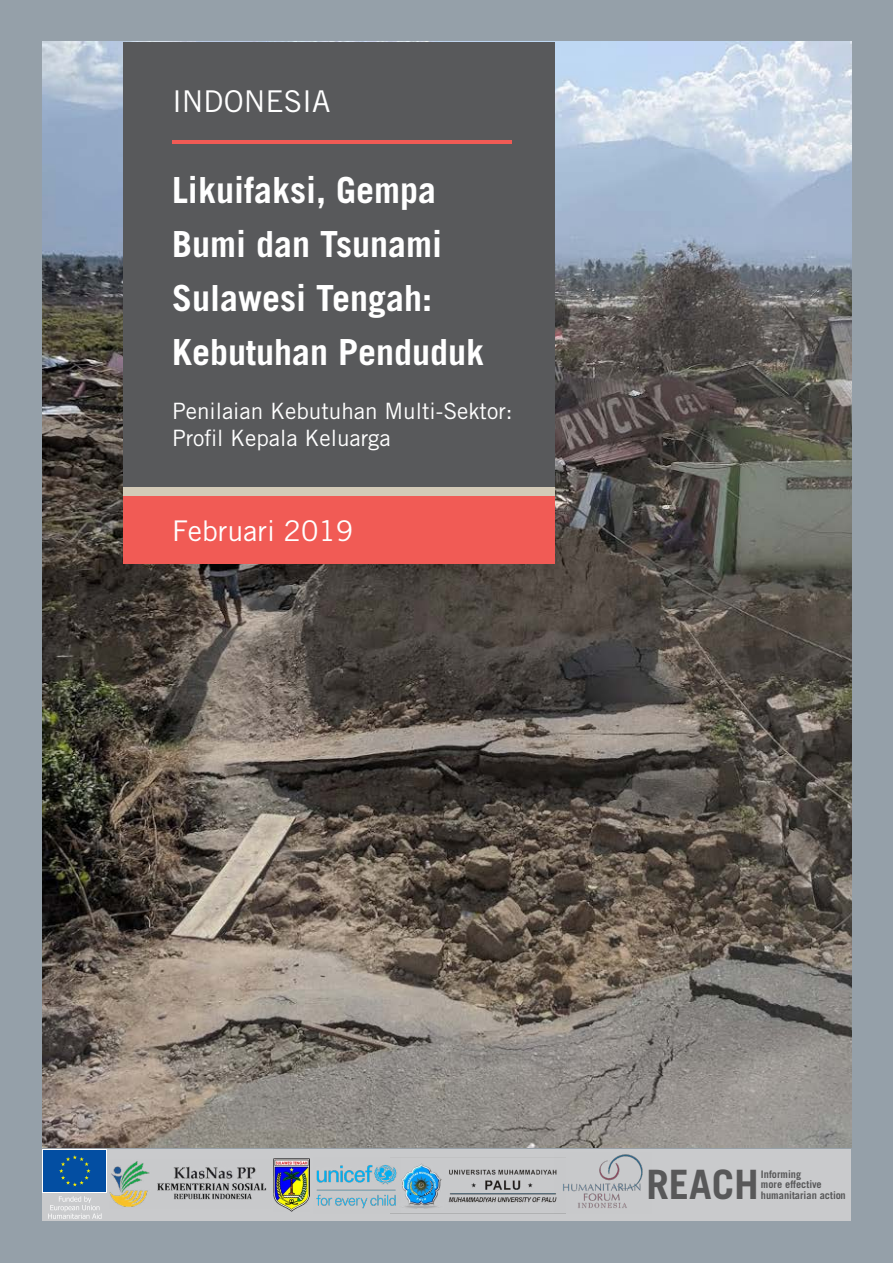
<style>
.page{position:relative;width:893px;height:1263px;background:#95a0a9}
.page>*{position:absolute;margin:0;border:0;box-sizing:border-box;transform-origin:0 0}
.t1{font:700 40.5px "Trade Gothic LT Std";color:#585859}
.t2{font:700 36px/54px "Trade Gothic LT Std";color:#fff}
.t3{font:30px "Trade Gothic LT Std";color:#fff}
.t4{font:28.5px "Trade Gothic LT Std";color:#fff}
.t5{font:22.5px/27px "Trade Gothic LT Std";color:#fff}
.t6{font:700 10.35px/10.4px "Trade Gothic LT Std";color:#585859}
</style>
<div class="page">
<div style="left:43px;top:1149px;width:808px;height:71px;background:#c9cacc"></div>
<img style="left:42px;top:42px;width:809px;height:1106px">
<div style="left:124px;top:42px;width:431px;height:445px;background:#58595b"></div>
<div style="left:124px;top:487px;width:431px;height:9px;background:#d3cab7"></div>
<div style="left:124px;top:496px;width:431px;height:67px;background:#f15b55"></div>
<hr style="left:172px;top:140px;width:339px;height:3px;background:#f15b55">
<img style="left:316px;top:1165px;width:75px;height:44px">
<img style="left:391px;top:1163px;width:164px;height:46px">
<img style="left:555px;top:1154px;width:88px;height:54px">
<img style="left:109px;top:1161px;width:158px;height:46px">
<img style="left:274px;top:1159px;width:35px;height:52px">
<svg style="left:43px;top:1149px;width:64px;height:44px"></svg>
<div style="left:44px;top:1150px;width:62px;height:42px;background:#034ea2"></div>
<svg style="left:59px;top:1155px;width:32px;height:31px"></svg>
<svg style="left:48px;top:1196px;width:54px;height:23px"></svg>
<p class="t3" style="left:172px;top:83px;width:160px">INDONESIA</p>
<p class="t2" style="left:172px;top:162px;width:314px">Likuifaksi, Gempa<br>Bumi dan Tsunami<br>Sulawesi Tengah:<br>Kebutuhan Penduduk</p>
<p class="t5" style="left:172px;top:397px;width:342px">Penilaian Kebutuhan Multi-Sektor:<br>Profil Kepala Keluarga</p>
<p class="t4" style="left:172px;top:514px;width:183px">Februari 2019</p>
<p class="t1" style="left:646px;top:1160px;width:114px">REACH</p>
<p class="t6" style="left:761px;top:1169px;width:86px">Informing<br>more effective humanitarian action</p>
</div>
